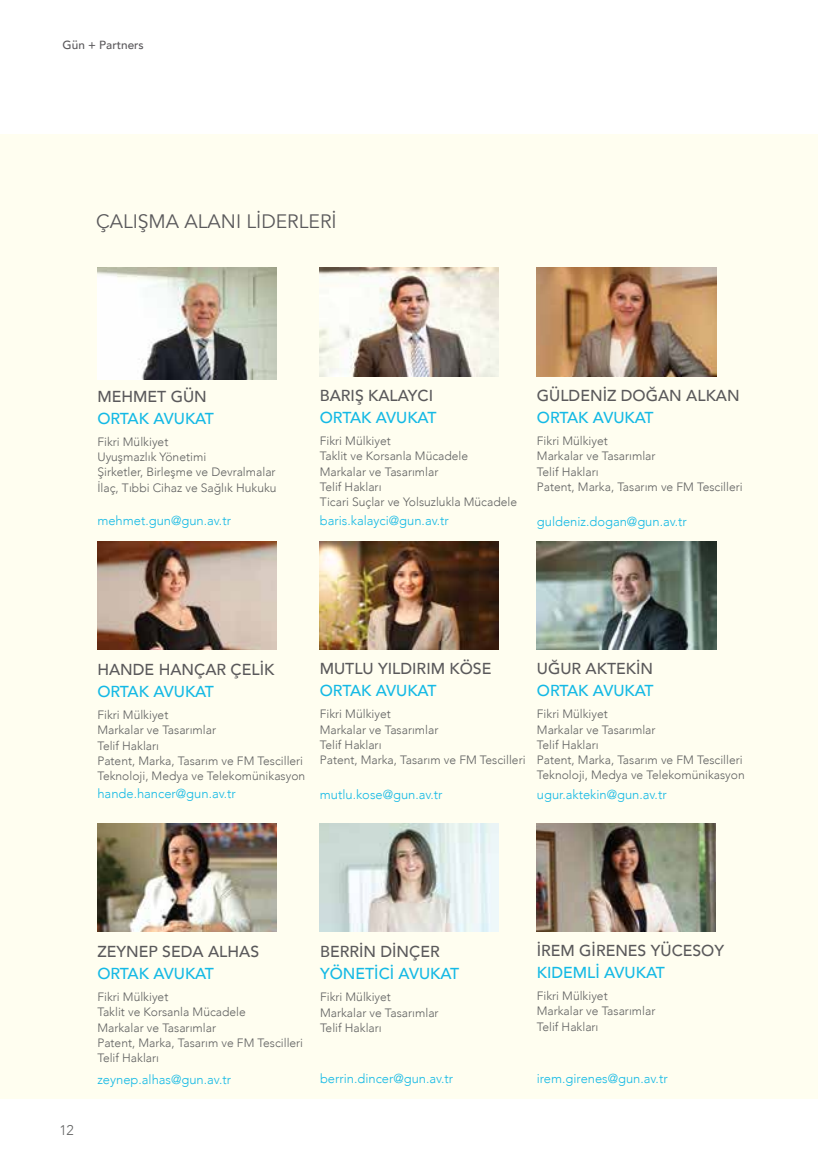
<style>
.page{position:relative;width:818px;height:1157px;background:#fff}
.page>*{position:absolute;margin:0;border:0;box-sizing:border-box;transform-origin:0 0}
.t1{font:19.43px "Avenir";color:#5a595b}
.t2{font:500 15.75px "Avenir";color:#5a595b}
.t3{font:500 15.75px "Avenir";color:#14b9e5}
.t4{font:300 14px "Avenir";color:#606161}
.t5{font:300 12.95px "Avenir";color:#14b9e5}
.t6{font:300 12.08px/15.2px "Avenir";color:#606161}
.t7{font:500 11.72px "Avenir";color:#5a585b}
</style>
<div class="page">
<div style="left:0;top:134px;width:817px;height:964px;background:#fffef0"></div>
<img style="left:97px;top:268px;width:179px;height:111px">
<img style="left:537px;top:541px;width:179px;height:108px">
<img style="left:320px;top:268px;width:179px;height:108px">
<img style="left:537px;top:268px;width:179px;height:108px">
<img style="left:97px;top:541px;width:179px;height:108px">
<img style="left:97px;top:823px;width:179px;height:108px">
<img style="left:320px;top:541px;width:179px;height:108px">
<img style="left:536px;top:823px;width:179px;height:108px">
<img style="left:320px;top:823px;width:178px;height:108px">
<p class="t7" style="left:63px;top:34px;width:83px">Gün + Partners</p>
<h1 class="t1" style="left:96px;top:209px;width:242px">ÇALIŞMA ALANI LİDERLERİ</h1>
<h2 class="t2" style="left:97px;top:382px;width:111px">MEHMET GÜN</h2>
<h2 class="t3" style="left:97px;top:404px;width:118px">ORTAK AVUKAT</h2>
<p class="t6" style="left:97px;top:434px;width:181px">Fikri Mülkiyet<br>Uyuşmazlık Yönetimi<br>Şirketler, Birleşme ve Devralmalar<br>İlaç, Tıbbi Cihaz ve Sağlık Hukuku</p>
<p class="t5" style="left:97px;top:512px;width:135px">mehmet.gun@gun.av.tr</p>
<h2 class="t2" style="left:320px;top:382px;width:115px">BARIŞ KALAYCI</h2>
<h2 class="t3" style="left:320px;top:404px;width:118px">ORTAK AVUKAT</h2>
<p class="t6" style="left:320px;top:433px;width:199px">Fikri Mülkiyet<br>Taklit ve Korsanla Mücadele<br>Markalar ve Tasarımlar<br>Telif Hakları<br>Ticari Suçlar ve Yolsuzlukla Mücadele</p>
<p class="t5" style="left:320px;top:513px;width:130px">baris.kalayci@gun.av.tr</p>
<h2 class="t2" style="left:537px;top:382px;width:204px">GÜLDENİZ DOĞAN ALKAN</h2>
<h2 class="t3" style="left:537px;top:404px;width:118px">ORTAK AVUKAT</h2>
<p class="t6" style="left:537px;top:433px;width:207px">Fikri Mülkiyet<br>Markalar ve Tasarımlar<br>Telif Hakları<br>Patent, Marka, Tasarım ve FM Tescilleri</p>
<p class="t5" style="left:537px;top:513px;width:151px">guldeniz.dogan@gun.av.tr</p>
<h2 class="t2" style="left:97px;top:655px;width:178px">HANDE HANÇAR ÇELİK</h2>
<h2 class="t3" style="left:97px;top:677px;width:118px">ORTAK AVUKAT</h2>
<p class="t6" style="left:97px;top:707px;width:209px">Fikri Mülkiyet<br>Markalar ve Tasarımlar<br>Telif Hakları<br>Patent, Marka, Tasarım ve FM Tescilleri<br>Teknoloji, Medya ve Telekomünikasyon</p>
<p class="t5" style="left:97px;top:785px;width:140px">hande.hancer@gun.av.tr</p>
<h2 class="t2" style="left:320px;top:655px;width:173px">MUTLU YILDIRIM KÖSE</h2>
<h2 class="t3" style="left:320px;top:676px;width:118px">ORTAK AVUKAT</h2>
<p class="t6" style="left:320px;top:706px;width:207px">Fikri Mülkiyet<br>Markalar ve Tasarımlar<br>Telif Hakları<br>Patent, Marka, Tasarım ve FM Tescilleri</p>
<p class="t5" style="left:320px;top:787px;width:124px">mutlu.kose@gun.av.tr</p>
<h2 class="t2" style="left:537px;top:655px;width:118px">UĞUR AKTEKİN</h2>
<h2 class="t3" style="left:537px;top:676px;width:118px">ORTAK AVUKAT</h2>
<p class="t6" style="left:537px;top:706px;width:209px">Fikri Mülkiyet<br>Markalar ve Tasarımlar<br>Telif Hakları<br>Patent, Marka, Tasarım ve FM Tescilleri<br>Teknoloji, Medya ve Telekomünikasyon</p>
<p class="t5" style="left:537px;top:786px;width:131px">ugur.aktekin@gun.av.tr</p>
<p class="t4" style="left:59px;top:1120px;width:16px">12</p>
<h2 class="t2" style="left:97px;top:937px;width:163px">ZEYNEP SEDA ALHAS</h2>
<h2 class="t3" style="left:97px;top:959px;width:118px">ORTAK AVUKAT</h2>
<p class="t6" style="left:97px;top:988px;width:207px">Fikri Mülkiyet<br>Taklit ve Korsanla Mücadele<br>Markalar ve Tasarımlar<br>Patent, Marka, Tasarım ve FM Tescilleri<br>Telif Hakları</p>
<p class="t5" style="left:97px;top:1071px;width:135px">zeynep.alhas@gun.av.tr</p>
<h2 class="t2" style="left:320px;top:937px;width:121px">BERRİN DİNÇER</h2>
<h2 class="t3" style="left:320px;top:959px;width:141px">YÖNETİCİ AVUKAT</h2>
<p class="t6" style="left:320px;top:989px;width:120px">Fikri Mülkiyet<br>Markalar ve Tasarımlar<br>Telif Hakları</p>
<p class="t5" style="left:320px;top:1070px;width:135px">berrin.dincer@gun.av.tr</p>
<h2 class="t2" style="left:536px;top:936px;width:189px">İREM GİRENES YÜCESOY</h2>
<h2 class="t3" style="left:536px;top:958px;width:129px">KIDEMLİ AVUKAT</h2>
<p class="t6" style="left:536px;top:988px;width:120px">Fikri Mülkiyet<br>Markalar ve Tasarımlar<br>Telif Hakları</p>
<p class="t5" style="left:536px;top:1070px;width:132px">irem.girenes@gun.av.tr</p>
</div>
